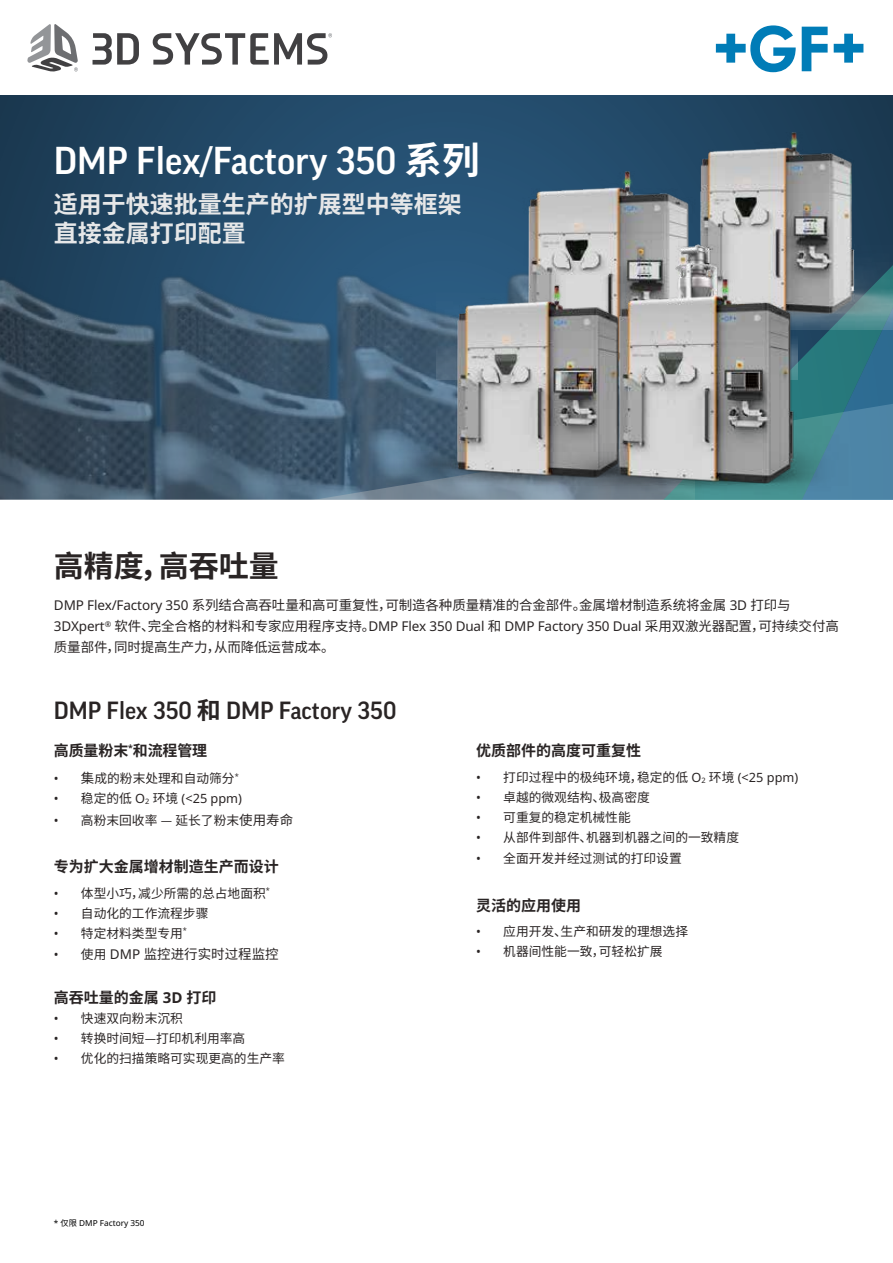
<style>
.page{position:relative;width:893px;height:1263px;background:#fff}
.page>*{position:absolute;margin:0;border:0;box-sizing:border-box;transform-origin:0 0}
.t1{font:500 37.5px "Good Pro";color:#fff}
.t2{font:700 30px "Noto Sans CJ Ksc";color:#292424}
.t3{font:700 24px/28.5px "Noto Sans CJ Ksc";color:#e6e7e8}
.t4{font:500 24px "Good Pro";color:#292424}
.t5{font:700 15px "Noto Sans CJ Ksc";color:#292424}
.t6{font:13.5px "Noto Sans CJ Ksc";letter-spacing:-.01em;color:#292424}
.t7{font:13.5px "Noto Sans";letter-spacing:-.01em;color:#292424}
.t8{font:12.75px "Noto Sans CJ Ksc";color:#292424}
.t9{font:12.75px "Noto Sans";color:#292424}
.t10{font:8.25px "Noto Sans";color:#000}
.s1{font-family:"Noto Sans CJ Ksc";font-weight:700}
.s2{font-family:"Noto Sans"}
.s3{font-family:"Noto Sans CJ Ksc"}
.s4{font-size:13.5px}
.s5{font-family:"Noto Sans";font-size:12.75px}
.s6{font-size:12.75px}
</style>
<div class="page">
<svg style="left:0;top:95px;width:893px;height:405px;background:#234966"></svg>
<img style="left:0;top:191px;width:436px;height:308px">
<svg style="left:93px;top:33px;width:46px;height:32px"></svg>
<svg style="left:153px;top:33px;width:179px;height:32px"></svg>
<svg style="left:27px;top:24px;width:51px;height:47px"></svg>
<svg style="left:312px;top:397px;width:312px;height:102px;background:#4d677c"></svg>
<svg style="left:716px;top:25px;width:80px;height:47px"></svg>
<svg style="left:802px;top:27px;width:26px;height:44px"></svg>
<svg style="left:834px;top:34px;width:29px;height:29px"></svg>
<img style="left:614px;top:132px;width:279px;height:104px">
<img style="left:436px;top:171px;width:361px;height:74px">
<img style="left:364px;top:245px;width:156px;height:250px">
<img style="left:520px;top:236px;width:373px;height:260px">
<h1 class="t1" style="left:54px;top:139px;width:427px">DMP Flex/Factory 350 <span class="s1">系列</span></h1>
<h3 class="t3" style="left:54px;top:191px;width:409px">适用于快速批量生产的扩展型中等框架直接金属打印配置</h3>
<h2 class="t2" style="left:54px;top:549px;width:226px">高精度，高吞吐量</h2>
<p class="t6" style="left:54px;top:598px;width:738px"><span class="s2">DMP Flex/Factory 350</span> 系列结合高吞吐量和高可重复性，可制造各种质量精准的合金部件。金属增材制造系统将金属 <span class="s2">3D</span> 打印与</p>
<p class="t7" style="left:54px;top:617px;width:786px">3DXpert<sup>®</sup> <span class="s3">软件、完全合格的材料和专家应用程序支持。</span>DMP Flex 350 Dual <span class="s3">和</span> DMP Factory 350 Dual <span class="s3">采用双激光器配置，可持续交付高</span></p>
<p class="t6" style="left:54px;top:640px;width:282px">质量部件，同时提高生产力，从而降低运营成本。</p>
<h3 class="t4" style="left:54px;top:696px;width:344px">DMP Flex 350 <span class="s1">和</span> DMP Factory 350</h3>
<p class="t5" style="left:54px;top:742px;width:155px">高质量粉末<sup>*</sup>和流程管理</p>
<p class="t8" style="left:54px;top:771px;width:186px"><span class="s2">•</span> <span class="s4">集</span>成的粉末处理和自动筛分<sup>*</sup></p>
<p class="t9" style="left:54px;top:790px;width:190px">• <span class="s3">稳定的低</span> O<sub>2</sub> <span class="s3">环境</span> (&lt;25 ppm)</p>
<p class="t8" style="left:54px;top:813px;width:241px"><span class="s2">•</span> 高粉末回收率 — 延长了粉末<span class="s4">使用寿命</span></p>
<p class="t5" style="left:54px;top:858px;width:226px">专为扩大金属增材制造生产而设计</p>
<p class="t8" style="left:54px;top:886px;width:217px"><span class="s2">•</span> 体型小巧，减少所需的总占地面积<sup>*</sup></p>
<p class="t8" style="left:54px;top:906px;width:156px"><span class="s2">•</span> 自动化的工作流程步骤</p>
<p class="t8" style="left:54px;top:926px;width:135px"><span class="s2">•</span> 特定材料类型专用<sup>*</sup></p>
<p class="t6" style="left:54px;top:946px;width:226px"><span class="s5">•</span> <span class="s6">使用</span> <span class="s2">DMP</span> 监控进行实时过程监控</p>
<p class="t5" style="left:54px;top:989px;width:164px">高吞吐量的金属 <span class="s2">3D</span> 打印</p>
<p class="t8" style="left:54px;top:1011px;width:130px"><span class="s2">•</span> 快速双向粉末沉积</p>
<p class="t8" style="left:54px;top:1031px;width:193px"><span class="s2">•</span> 转换时间短—打印机利用率高</p>
<p class="t8" style="left:54px;top:1051px;width:232px"><span class="s2">•</span> 优化的扫描策略可实现更高的生产率</p>
<p class="t10" style="left:54px;top:1217px;width:92px">* <span class="s3">仅限</span> DMP Factory 350</p>
<p class="t5" style="left:476px;top:742px;width:166px">优质部件的高度可重复性</p>
<p class="t8" style="left:476px;top:770px;width:323px"><span class="s2">•</span> 打印过程中的极纯环境，稳定的低 <span class="s2">O</span><sub>2</sub> 环境 <span class="s2">(&lt;25 ppm)</span></p>
<p class="t8" style="left:476px;top:790px;width:175px"><span class="s2">•</span> 卓越的微观结构、极高密度</p>
<p class="t8" style="left:476px;top:810px;width:156px"><span class="s2">•</span> 可重复的稳定机械性能</p>
<p class="t8" style="left:476px;top:830px;width:264px"><span class="s2">•</span> 从部件到部件、机器到机器之间的一致精度</p>
<p class="t8" style="left:476px;top:851px;width:207px"><span class="s2">•</span> 全面开发并经过测试的打印设置</p>
<p class="t5" style="left:476px;top:897px;width:106px">灵活的应用使用</p>
<p class="t8" style="left:476px;top:924px;width:213px"><span class="s2">•</span> 应用开发、生产和研发的理想选择</p>
<p class="t8" style="left:476px;top:944px;width:188px"><span class="s2">•</span> 机器间性能一致，可轻松扩展</p>
</div>
